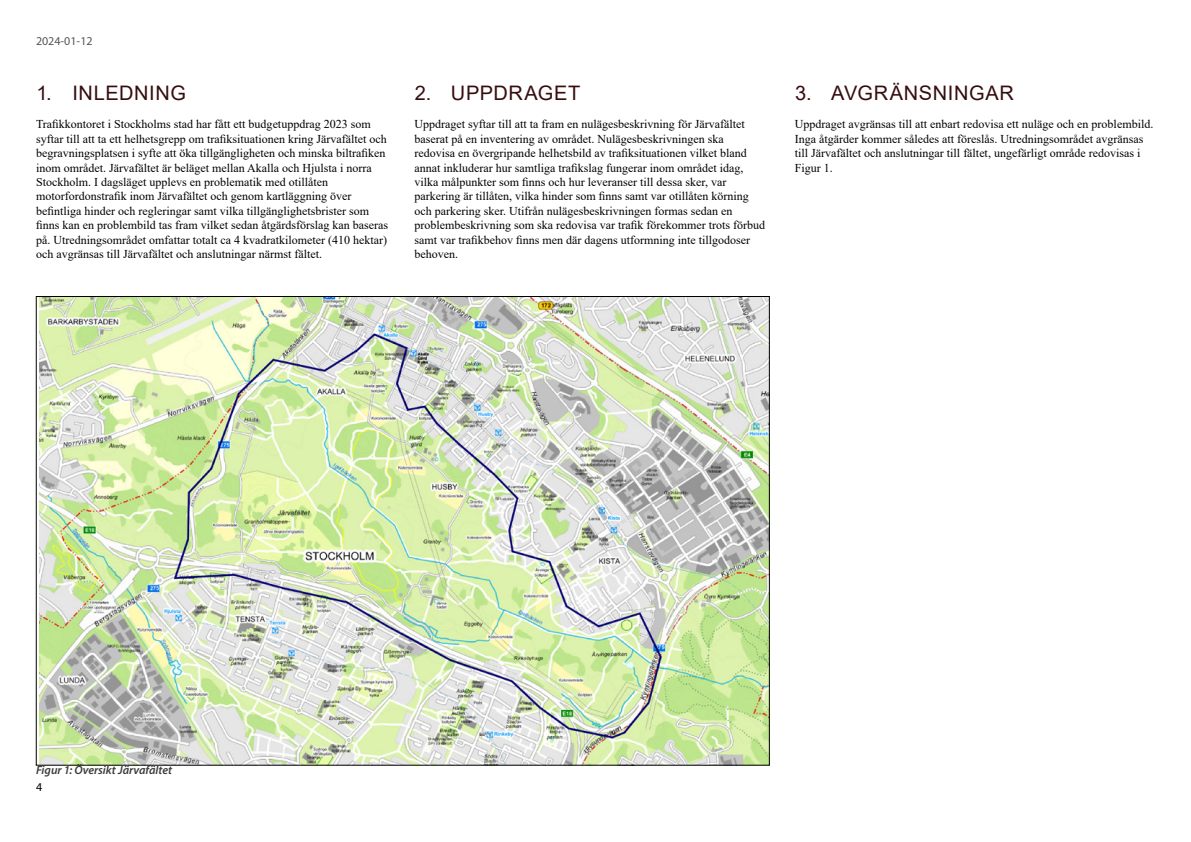
<style>
.page{position:relative;width:1191px;height:842px;background:#fff}
.page>*{position:absolute;margin:0;border:0;box-sizing:border-box;transform-origin:0 0}
.t1{font:20px "Arial";letter-spacing:.03em;color:#360e0f}
.t2{font:12px/14.4px "Times New Roman";color:#000}
.t3{font:italic 600 12px "Myriad Pro";letter-spacing:-.005em;color:#3c3c3b}
.t4{font:12px "Myriad Pro";color:#575756}
.t5{font:12px "Myriad Pro";color:#000}
</style>
<div class="page">
<img style="left:40px;top:298px;width:727px;height:465px">
<p class="t4" style="left:36px;top:34px;width:58px">2024-01-12</p>
<h1 class="t1" style="left:36px;top:79px;width:151px">1. INLEDNING</h1>
<p class="t2" style="left:36px;top:117px;width:353px">Trafikkontoret i Stockholms stad har fått ett budgetuppdrag 2023 som syftar till att ta ett helhetsgrepp om trafiksituationen kring Järvafältet och begravningsplatsen i syfte att öka tillgängligheten och minska biltrafiken inom området. Järvafältet är beläget mellan Akalla och Hjulsta i norra Stockholm. I dagsläget upplevs en problematik med otillåten motorfordonstrafik inom Järvafältet och genom kartläggning över befintliga hinder och regleringar samt vilka tillgänglighetsbrister som finns kan en problembild tas fram vilket sedan åtgärdsförslag kan baseras på. Utredningsområdet omfattar totalt ca 4 kvadratkilometer (410 hektar) och avgränsas till Järvafältet och anslutningar närmst fältet.</p>
<h1 class="t1" style="left:415px;top:79px;width:167px">2. UPPDRAGET</h1>
<p class="t2" style="left:414px;top:117px;width:352px">Uppdraget syftar till att ta fram en nulägesbeskrivning för Järvafältet baserat på en inventering av området. Nulägesbeskrivningen ska redovisa en övergripande helhetsbild av trafiksituationen vilket bland annat inkluderar hur samtliga trafikslag fungerar inom området idag, vilka målpunkter som finns och hur leveranser till dessa sker, var parkering är tillåten, vilka hinder som finns samt var otillåten körning och parkering sker. Utifrån nulägesbeskrivningen formas sedan en problembeskrivning som ska redovisa var trafik förekommer trots förbud samt var trafikbehov finns men där dagens utformning inte tillgodoser behoven.</p>
<h1 class="t1" style="left:795px;top:79px;width:220px">3. AVGRÄNSNINGAR</h1>
<p class="t2" style="left:795px;top:117px;width:360px">Uppdraget avgränsas till att enbart redovisa ett nuläge och en problembild.<br>Inga åtgärder kommer således att föreslås. Utredningsområdet avgränsas till Järvafältet och anslutningar till fältet, ungefärligt område redovisas i Figur 1.</p>
<p class="t3" style="left:36px;top:763px;width:138px">Figur 1: Översikt Järvafältet</p>
<p class="t5" style="left:36px;top:779px;width:8px">4</p>
</div>
